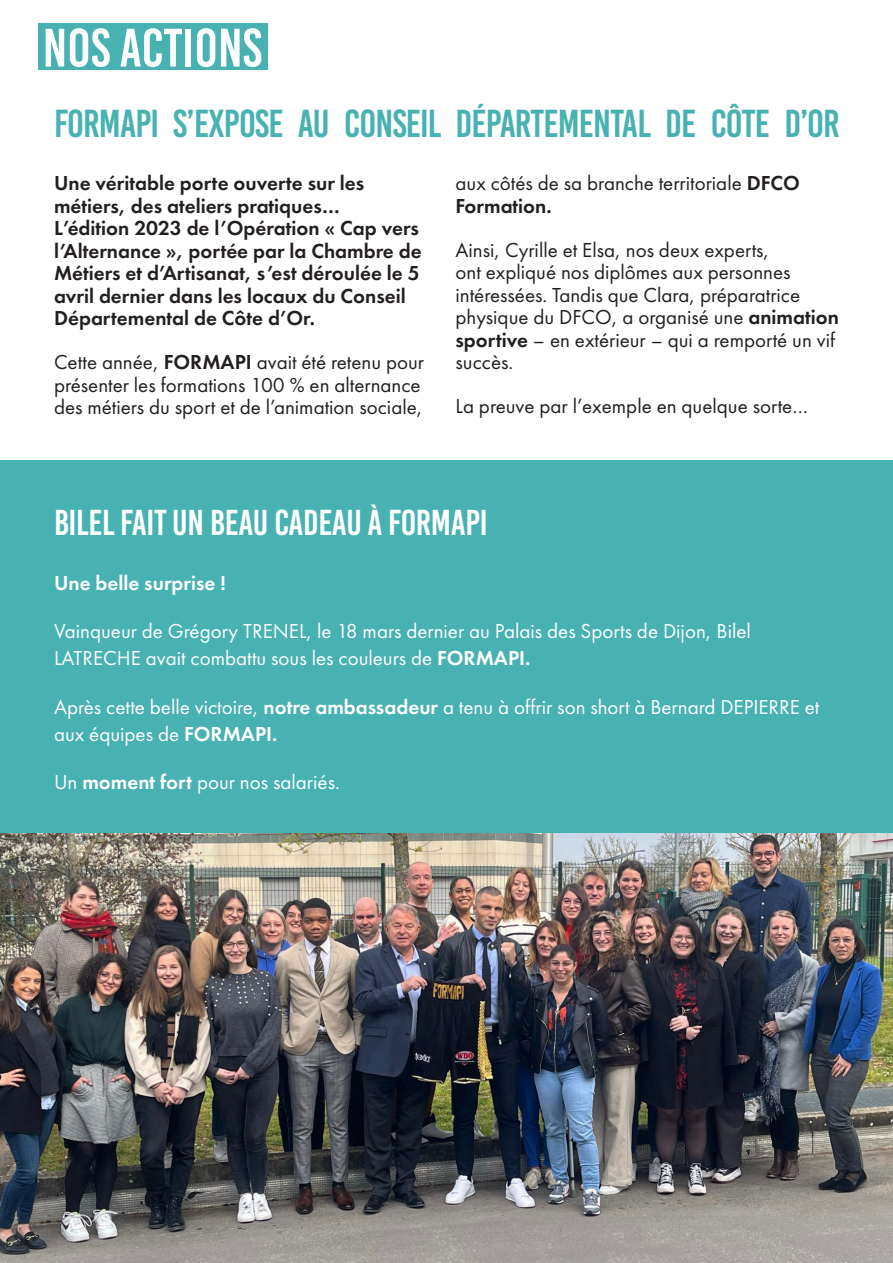
<style>
.page{position:relative;width:893px;height:1263px;background:#fff}
.page>*{position:absolute;margin:0;border:0;box-sizing:border-box;transform-origin:0 0}
.t1{font:54px "Bebas Kai";color:#fff}
.t2{font:39px "Bebas Kai";letter-spacing:-.02em;color:#48b1b2}
.t3{font:36px "Bebas Kai";letter-spacing:-.01em;color:#fff}
.t4{font:21px/22.5px "Futura PT";color:#231f20}
.t5{font:21px/27px "Futura PT";color:#fff}
.t6{font:600 21px/22.5px "Futura PT";color:#231f20}
.t7{font:600 21px "Futura PT";color:#fff}
.s1{font-weight:600}
</style>
<div class="page">
<div style="left:38px;top:23px;width:230px;height:47px;background:#48b1b2"></div>
<div style="left:0;top:460px;width:893px;height:508px;background:#48b1b2"></div>
<img style="left:0;top:833px;width:893px;height:430px">
<p class="t1" style="left:43px;top:19px;width:221px">NOS ACTIONS</p>
<p class="t2" style="left:54px;top:102px;width:787px">FORMAPI S’EXPOSE AU CONSEIL DÉPARTEMENTAL DE CÔTE D’OR</p>
<p class="t6" style="left:54px;top:172px;width:369px">Une véritable porte ouverte sur les métiers, des ateliers pratiques…<br>L’édition 2023 de l’Opération « Cap vers l’Alternance », portée par la Chambre de Métiers et d’Artisanat, s’est déroulée le 5 avril dernier dans les locaux du Conseil Départemental de Côte d’Or.</p>
<p class="t4" style="left:54px;top:351px;width:372px">Cette année, <span class="s1">FORMAPI</span> avait été retenu pour présenter les formations 100 % en alternance des métiers du sport et de l’animation sociale,</p>
<p class="t4" style="left:455px;top:172px;width:346px">aux côtés de sa branche territoriale <span class="s1">DFCO<br>Formation.</span></p>
<p class="t4" style="left:455px;top:238px;width:385px">Ainsi, Cyrille et Elsa, nos deux experts,<br>ont expliqué nos diplômes aux personnes intéressées. Tandis que Clara, préparatrice physique du DFCO, a organisé une <span class="s1">animation sportive</span> – en extérieur – qui a remporté un vif succès.</p>
<p class="t4" style="left:455px;top:395px;width:354px">La preuve par l’exemple en quelque sorte…</p>
<p class="t3" style="left:54px;top:503px;width:435px">BILEL FAIT UN BEAU CADEAU À FORMAPI</p>
<p class="t7" style="left:54px;top:570px;width:173px">Une belle surprise !</p>
<p class="t5" style="left:54px;top:618px;width:698px">Vainqueur de Grégory TRENEL, le 18 mars dernier au Palais des Sports de Dijon, Bilel<br>LATRECHE avait combattu sous les couleurs de <span class="s1">FORMAPI.</span></p>
<p class="t5" style="left:54px;top:693px;width:767px">Après cette belle victoire, <span class="s1">notre ambassadeur</span> a tenu à offrir son short à Bernard DEPIERRE et aux équipes de <span class="s1">FORMAPI.</span></p>
<p class="t5" style="left:54px;top:768px;width:287px">Un <span class="s1">moment fort</span> pour nos salariés.</p>
</div>
